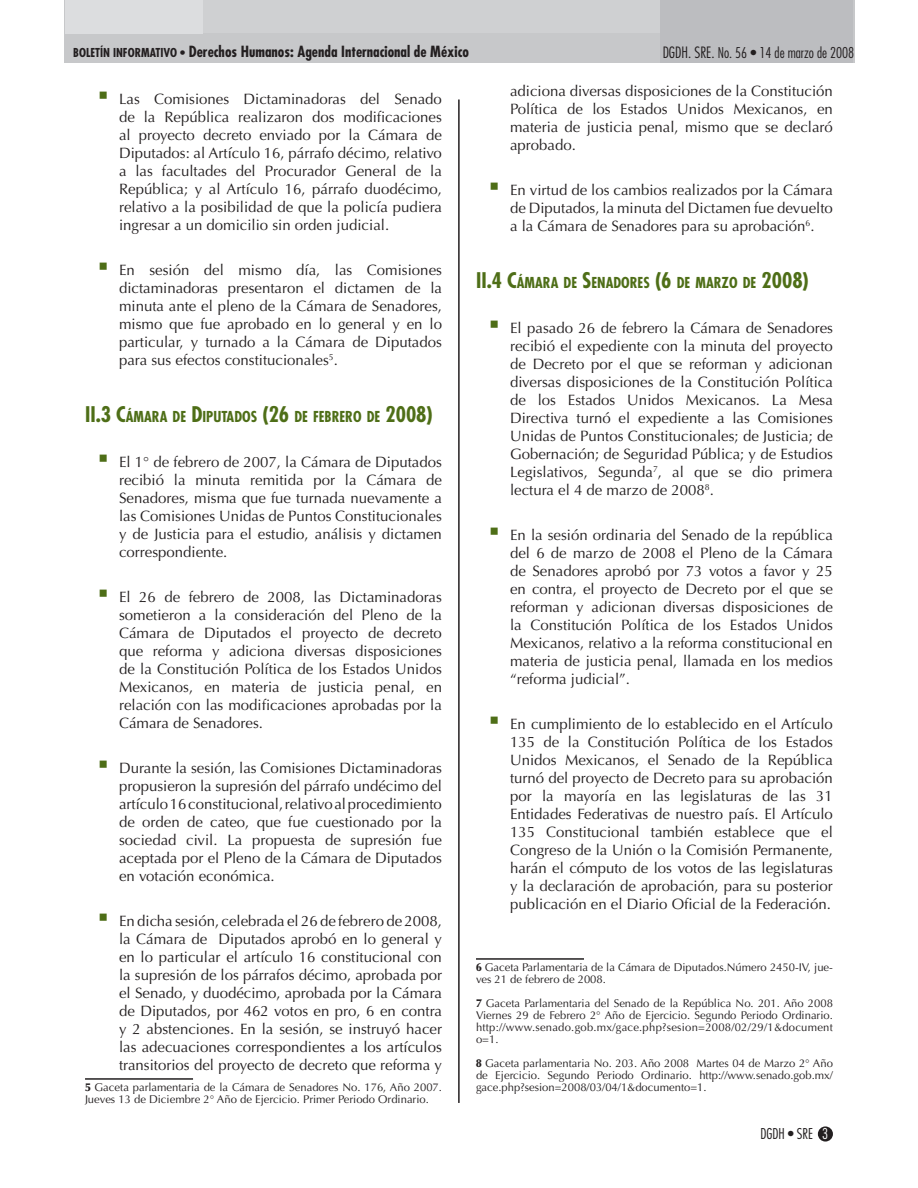
<style>
.page{position:relative;width:918px;height:1188px;background:#fff}
.page>*{position:absolute;margin:0;border:0;box-sizing:border-box;transform-origin:0 0}
.t1{font:15px/18px "Optima";color:#231f20;text-align:justify}
.t2{font:700 condensed 15px "Futura";color:#231f20}
.t3{font:700 condensed 14.7px "Futura";color:#4e6e17}
.t4{font:300 condensed 14.55px "Futura";color:#231f20}
.t5{font:11.25px/12px "Optima";color:#231f20}
.s1{font-size:12px}
.s2{font-size:15.3px}
.s3{color:#4e6e17}
.s4{font-size:21px}
.s5{font-weight:900}
.s6{color:#fff}
</style>
<div class="page">
<div style="left:818px;top:1126px;width:15px;height:16px;background:#231f20;border-radius:50%"></div>
<div style="left:65px;top:0;width:790px;height:63px;background:#c7c8ca"></div>
<div style="left:66px;top:0;width:787px;height:33px;background:#cfd0d2"></div>
<div style="left:661px;top:0;width:192px;height:63px;background:#bcbdc0"></div>
<div style="left:66px;top:0;width:137px;height:33px;background:#dcdddf"></div>
<hr style="left:458px;top:99px;width:2px;height:1004px;background:#231f20">
<hr style="left:85px;top:1078px;width:108px;height:2px;background:#231f20">
<hr style="left:476px;top:958px;width:108px;height:2px;background:#231f20">
<p class="t2" style="left:73px;top:42px;width:397px"><span class="s1">BOLETÍN INFORMATIVO •</span> Derechos Humanos: Agenda Internacional de México</p>
<p class="t4" style="left:663px;top:44px;width:193px"><span class="s2">DGDH. SRE.</span> No. 56 • 14 de marzo de 2008</p>
<p class="t1" style="left:119px;top:90px;width:324px;text-indent:-21px"><span class="s3">▪</span> Las Comisiones Dictaminadoras del Senado de la República realizaron dos modificaciones al proyecto decreto enviado por la Cámara de Diputados: al Artículo 16, párrafo décimo, relativo a las facultades del Procurador General de la República; y al Artículo 16, párrafo duodécimo, relativo a la posibilidad de que la policía pudiera ingresar a un domicilio sin orden judicial.</p>
<p class="t1" style="left:119px;top:261px;width:324px;text-indent:-21px"><span class="s3">▪</span> En sesión del mismo día, las Comisiones dictaminadoras presentaron el dictamen de la minuta ante el pleno de la Cámara de Senadores, mismo que fue aprobado en lo general y en lo particular, y turnado a la Cámara de Diputados para sus efectos constitucionales<sup>5</sup>.</p>
<p class="t3" style="left:85px;top:407px;width:349px"><span class="s4">II.3 C</span>ÁMARA DE <span class="s4">D</span>IPUTADOS <span class="s4">(26</span> DE FEBRERO DE <span class="s4">2008)</span></p>
<p class="t1" style="left:119px;top:453px;width:324px;text-indent:-21px"><span class="s3">▪</span> El 1° de febrero de 2007, la Cámara de Diputados recibió la minuta remitida por la Cámara de Senadores, misma que fue turnada nuevamente a las Comisiones Unidas de Puntos Constitucionales y de Justicia para el estudio, análisis y dictamen correspondiente.</p>
<p class="t1" style="left:119px;top:588px;width:324px;text-indent:-21px"><span class="s3">▪</span> El 26 de febrero de 2008, las Dictaminadoras sometieron a la consideración del Pleno de la Cámara de Diputados el proyecto de decreto que reforma y adiciona diversas disposiciones de la Constitución Política de los Estados Unidos Mexicanos, en materia de justicia penal, en relación con las modificaciones aprobadas por la Cámara de Senadores.</p>
<p class="t1" style="left:119px;top:759px;width:324px;text-indent:-21px"><span class="s3">▪</span> Durante la sesión, las Comisiones Dictaminadoras propusieron la supresión del párrafo undécimo del artículo 16 constitucional, relativo al procedimiento de orden de cateo, que fue cuestionado por la sociedad civil. La propuesta de supresión fue aceptada por el Pleno de la Cámara de Diputados en votación económica.</p>
<p class="t1" style="left:119px;top:912px;width:324px;text-indent:-21px"><span class="s3">▪</span> En dicha sesión, celebrada el 26 de febrero de 2008, la Cámara de Diputados aprobó en lo general y en lo particular el artículo 16 constitucional con la supresión de los párrafos décimo, aprobada por el Senado, y duodécimo, aprobada por la Cámara de Diputados, por 462 votos en pro, 6 en contra y 2 abstenciones. En la sesión, se instruyó hacer las adecuaciones correspondientes a los artículos transitorios del proyecto de decreto que reforma y</p>
<p class="t5" style="left:85px;top:1081px;width:358px"><span class="s5">5</span> Gaceta parlamentaria de la Cámara de Senadores No. 176, Año 2007.<br>Jueves 13 de Diciembre 2° Año de Ejercicio. Primer Periodo Ordinario.</p>
<p class="t1" style="left:510px;top:82px;width:324px">adiciona diversas disposiciones de la Constitución Política de los Estados Unidos Mexicanos, en materia de justicia penal, mismo que se declaró aprobado.</p>
<p class="t1" style="left:510px;top:181px;width:324px;text-indent:-21px"><span class="s3">▪</span> En virtud de los cambios realizados por la Cámara de Diputados, la minuta del Dictamen fue devuelto a la Cámara de Senadores para su aprobación<sup>6</sup>.</p>
<p class="t3" style="left:476px;top:273px;width:334px"><span class="s4">II.4 C</span>ÁMARA DE <span class="s4">S</span>ENADORES <span class="s4">(6</span> DE MARZO DE <span class="s4">2008)</span></p>
<p class="t1" style="left:510px;top:319px;width:324px;text-indent:-21px"><span class="s3">▪</span> El pasado 26 de febrero la Cámara de Senadores recibió el expediente con la minuta del proyecto de Decreto por el que se reforman y adicionan diversas disposiciones de la Constitución Política de los Estados Unidos Mexicanos. La Mesa Directiva turnó el expediente a las Comisiones Unidas de Puntos Constitucionales; de Justicia; de Gobernación; de Seguridad Pública; y de Estudios Legislativos, Segunda<sup>7</sup>, al que se dio primera lectura el 4 de marzo de 2008<sup>8</sup>.</p>
<p class="t1" style="left:510px;top:526px;width:324px;text-indent:-21px"><span class="s3">▪</span> En la sesión ordinaria del Senado de la república del 6 de marzo de 2008 el Pleno de la Cámara de Senadores aprobó por 73 votos a favor y 25 en contra, el proyecto de Decreto por el que se reforman y adicionan diversas disposiciones de la Constitución Política de los Estados Unidos Mexicanos, relativo a la reforma constitucional en materia de justicia penal, llamada en los medios “reforma judicial”.</p>
<p class="t1" style="left:510px;top:715px;width:324px;text-indent:-21px"><span class="s3">▪</span> En cumplimiento de lo establecido en el Artículo 135 de la Constitución Política de los Estados Unidos Mexicanos, el Senado de la República turnó del proyecto de Decreto para su aprobación por la mayoría en las legislaturas de las 31<br>Entidades Federativas de nuestro país. El Artículo 135 Constitucional también establece que el Congreso de la Unión o la Comisión Permanente, harán el cómputo de los votos de las legislaturas y la declaración de aprobación, para su posterior publicación en el Diario Oficial de la Federación.</p>
<p class="t5" style="left:476px;top:961px;width:358px"><span class="s5">6</span> Gaceta Parlamentaria de la Cámara de Diputados.Número 2450-IV, jue&shy;ves 21 de febrero de 2008.</p>
<p class="t5" style="left:476px;top:997px;width:358px;text-align:justify"><span class="s5">7</span> Gaceta Parlamentaria del Senado de la República No. 201. Año 2008<br>Viernes 29 de Febrero 2° Año de Ejercicio. Segundo Periodo Ordinario. http://www.senado.gob.mx/gace.php?sesion=2008/02/29/1&amp;document o=1.</p>
<p class="t5" style="left:476px;top:1057px;width:358px;text-align:justify"><span class="s5">8</span> Gaceta parlamentaria No. 203. Año 2008 Martes 04 de Marzo 2° Año de Ejercicio. Segundo Periodo Ordinario. http://www.senado.gob.mx/ gace.php?sesion=2008/03/04/1&amp;documento=1.</p>
<p class="t4" style="left:761px;top:1125px;width:69px">DGDH • SRE <span class="s6">3</span></p>
</div>
